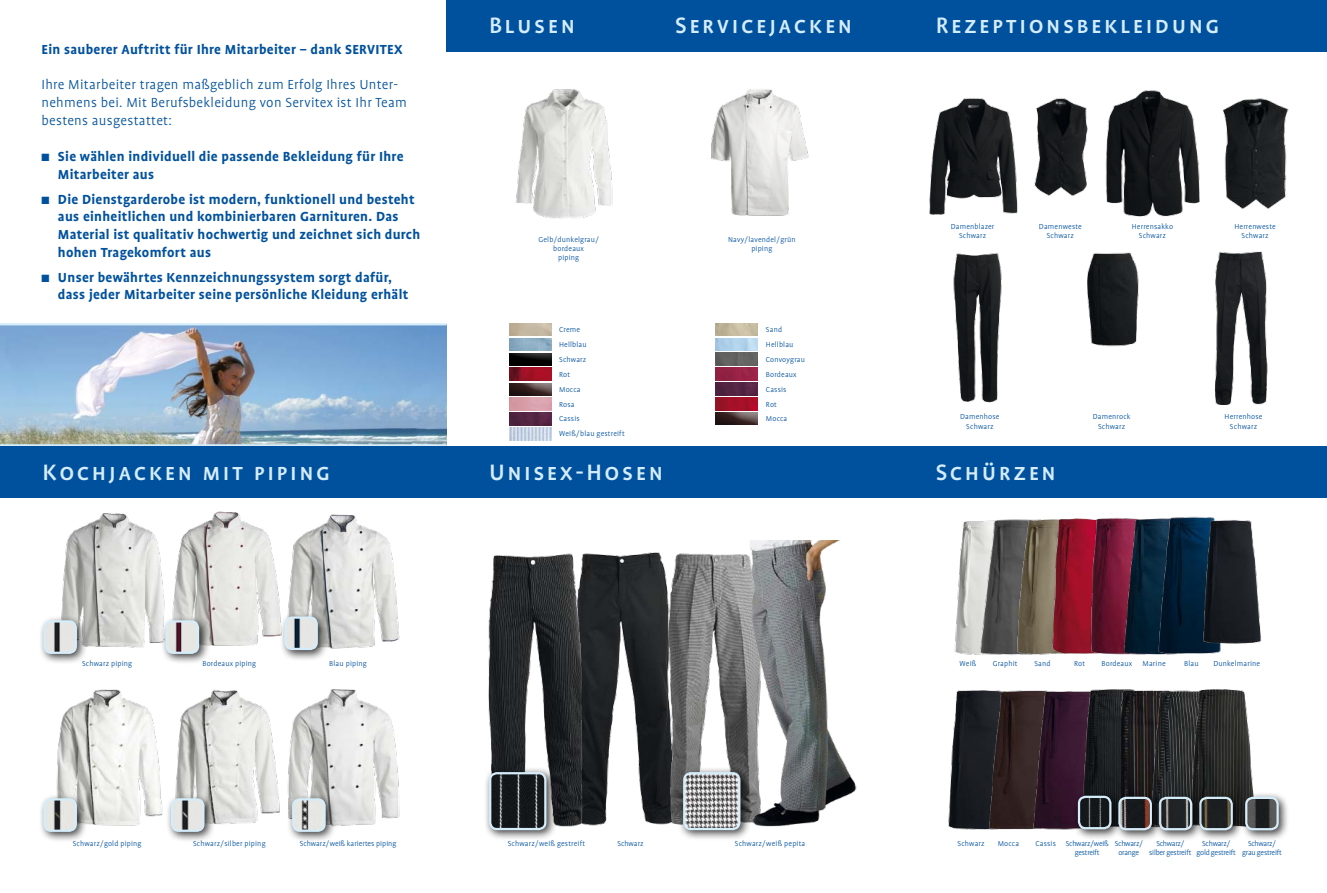
<style>
.page{position:relative;width:1327px;height:893px;background:#fff}
.page>*{position:absolute;margin:0;border:0;box-sizing:border-box;transform-origin:0 0}
.t1{font:500 25.5px "Profile SC";letter-spacing:.1em;color:#d5edfa}
.t2{font:700 15px/17.5px "Profile";letter-spacing:.02em;color:#00519d}
.t3{font:300 15px/17.7px "Profile";letter-spacing:.02em;color:#00519d}
.t4{font:300 8.25px/14.9px "Profile";letter-spacing:.02em;color:#00519d;text-align:center}
.t5{font:300 8.25px/9px "Profile";letter-spacing:-.03em;color:#00519d;text-align:center}
.t6{font:300 8.25px "Profile";color:#00519d}
</style>
<div class="page">
<div style="left:446px;top:0;width:447px;height:51px;background:#00519d"></div>
<div style="left:893px;top:0;width:434px;height:51px;background:#00519d"></div>
<img style="left:0;top:323px;width:447px;height:123px">
<img style="left:61px;top:513px;width:104px;height:135px">
<img style="left:288px;top:514px;width:112px;height:135px">
<img style="left:172px;top:511px;width:108px;height:135px">
<img style="left:56px;top:689px;width:107px;height:137px">
<img style="left:175px;top:690px;width:105px;height:135px">
<img style="left:287px;top:689px;width:113px;height:137px">
<img style="left:588px;top:552px;width:71px;height:274px">
<img style="left:488px;top:553px;width:100px;height:274px">
<img style="left:659px;top:552px;width:90px;height:273px">
<img style="left:749px;top:541px;width:108px;height:286px">
<img style="left:954px;top:521px;width:24px;height:134px">
<img style="left:978px;top:519px;width:35px;height:136px">
<img style="left:1013px;top:519px;width:35px;height:136px">
<img style="left:1048px;top:518px;width:39px;height:137px">
<img style="left:1087px;top:517px;width:34px;height:138px">
<img style="left:1121px;top:518px;width:35px;height:137px">
<img style="left:1156px;top:516px;width:65px;height:139px">
<img style="left:1195px;top:516px;width:67px;height:132px">
<img style="left:948px;top:690px;width:39px;height:140px">
<img style="left:987px;top:690px;width:45px;height:140px">
<img style="left:1032px;top:690px;width:46px;height:140px">
<img style="left:1078px;top:689px;width:44px;height:101px">
<img style="left:1122px;top:689px;width:29px;height:102px">
<img style="left:1151px;top:690px;width:41px;height:101px">
<img style="left:1192px;top:689px;width:61px;height:102px">
<div style="left:0;top:446px;width:1327px;height:51px;background:#00519d"></div>
<img style="left:515px;top:89px;width:98px;height:130px">
<img style="left:711px;top:89px;width:98px;height:127px">
<img style="left:715px;top:368px;width:43px;height:13px">
<img style="left:715px;top:383px;width:43px;height:12px">
<img style="left:715px;top:353px;width:43px;height:13px">
<img style="left:715px;top:338px;width:43px;height:13px">
<div style="left:714px;top:411px;width:44px;height:15px;background:#000;opacity:.75"></div>
<img style="left:715px;top:398px;width:43px;height:12px">
<img style="left:715px;top:323px;width:43px;height:13px">
<img style="left:509px;top:412px;width:42px;height:13px">
<img style="left:509px;top:427px;width:42px;height:13px">
<img style="left:509px;top:338px;width:42px;height:13px">
<div style="left:508px;top:352px;width:45px;height:10px;background:#fff;opacity:.75"></div>
<div style="left:508px;top:354px;width:45px;height:13px;background:#000;opacity:.75"></div>
<div style="left:515px;top:382px;width:38px;height:15px;background:#fff;opacity:.75"></div>
<div style="left:508px;top:382px;width:43px;height:15px;background:#000;opacity:.75"></div>
<img style="left:509px;top:368px;width:42px;height:13px">
<img style="left:1087px;top:252px;width:52px;height:95px">
<img style="left:1222px;top:98px;width:67px;height:112px">
<img style="left:1034px;top:98px;width:54px;height:99px">
<img style="left:953px;top:253px;width:49px;height:150px">
<img style="left:1214px;top:252px;width:54px;height:153px">
<img style="left:929px;top:98px;width:89px;height:117px">
<img style="left:1105px;top:90px;width:95px;height:127px">
<div style="left:38px;top:793px;width:50px;height:50px;background:#000;opacity:.75"></div>
<img style="left:44px;top:799px;width:32px;height:32px">
<div style="left:43px;top:798px;width:34px;height:34px;border:2px solid #d5edfa;border-radius:7px"></div>
<div style="left:279px;top:611px;width:50px;height:50px;background:#000;opacity:.75"></div>
<img style="left:285px;top:619px;width:32px;height:30px">
<div style="left:284px;top:616px;width:34px;height:34px;border:2px solid #d5edfa;border-radius:7px"></div>
<div style="left:1072px;top:790px;width:50px;height:50px;background:#000;opacity:.75"></div>
<img style="left:1079px;top:797px;width:31px;height:31px">
<div style="left:1078px;top:796px;width:33px;height:33px;border:2px solid #d5edfa;border-radius:7px"></div>
<div style="left:1193px;top:791px;width:51px;height:50px;background:#000;opacity:.75"></div>
<img style="left:1203px;top:800px;width:27px;height:27px">
<div style="left:1199px;top:797px;width:34px;height:33px;border:2px solid #d5edfa;border-radius:7px"></div>
<div style="left:1239px;top:791px;width:51px;height:50px;background:#000;opacity:.75"></div>
<img style="left:1246px;top:798px;width:31px;height:31px">
<div style="left:1245px;top:797px;width:33px;height:33px;border:2px solid #d5edfa;border-radius:7px"></div>
<div style="left:1153px;top:791px;width:50px;height:50px;background:#000;opacity:.75"></div>
<img style="left:1163px;top:800px;width:26px;height:27px">
<div style="left:1158px;top:797px;width:34px;height:33px;border:2px solid #d5edfa;border-radius:7px"></div>
<div style="left:1113px;top:791px;width:50px;height:50px;background:#000;opacity:.75"></div>
<img style="left:1121px;top:800px;width:28px;height:27px">
<div style="left:1118px;top:797px;width:34px;height:33px;border:2px solid #d5edfa;border-radius:7px"></div>
<div style="left:38px;top:615px;width:50px;height:50px;background:#000;opacity:.75"></div>
<img style="left:44px;top:621px;width:32px;height:32px">
<div style="left:43px;top:620px;width:34px;height:34px;border:2px solid #d5edfa;border-radius:7px"></div>
<div style="left:484px;top:767px;width:74px;height:74px;background:#000;opacity:.75"></div>
<img style="left:490px;top:773px;width:55px;height:56px">
<div style="left:489px;top:772px;width:57px;height:58px;border:2px solid #d5edfa;border-radius:7px"></div>
<div style="left:677px;top:767px;width:74px;height:74px;background:#000;opacity:.75"></div>
<img style="left:686px;top:775px;width:51px;height:52px">
<div style="left:683px;top:772px;width:57px;height:58px;border:2px solid #d5edfa;border-radius:7px"></div>
<div style="left:160px;top:615px;width:50px;height:50px;background:#000;opacity:.75"></div>
<img style="left:167px;top:621px;width:31px;height:32px">
<div style="left:166px;top:620px;width:33px;height:34px;border:2px solid #d5edfa;border-radius:7px"></div>
<div style="left:165px;top:793px;width:51px;height:50px;background:#000;opacity:.75"></div>
<img style="left:172px;top:799px;width:31px;height:32px">
<div style="left:171px;top:798px;width:33px;height:34px;border:2px solid #d5edfa;border-radius:7px"></div>
<div style="left:287px;top:793px;width:50px;height:50px;background:#000;opacity:.75"></div>
<img style="left:293px;top:799px;width:32px;height:32px">
<div style="left:292px;top:798px;width:34px;height:34px;border:2px solid #d5edfa;border-radius:7px"></div>
<h2 class="t2" style="left:41px;top:41px;width:363px">Ein sauberer Auftritt für Ihre Mitarbeiter – dank SERVITEX</h2>
<h2 class="t3" style="left:41px;top:76px;width:367px">Ihre Mitarbeiter tragen maßgeblich zum Erfolg Ihres Unter&shy;nehmens bei. Mit Berufsbekleidung von Servitex ist Ihr Team bestens ausgestattet:</h2>
<h2 class="t2" style="left:58px;top:147px;width:347px;line-height:18px;text-indent:-16px">■ Sie wählen individuell die passende Bekleidung für Ihre<br>Mitarbeiter aus</h2>
<h2 class="t2" style="left:58px;top:191px;width:364px;text-indent:-16px">■ Die Dienstgarderobe ist modern, funktionell und besteht aus einheitlichen und kombinierbaren Garnituren. Das Material ist qualitativ hochwertig und zeichnet sich durch hohen Tragekomfort aus</h2>
<h2 class="t2" style="left:58px;top:269px;width:352px;text-indent:-16px">■ Unser bewährtes Kennzeichnungssystem sorgt dafür, dass jeder Mitarbeiter seine persönliche Kleidung erhält</h2>
<h1 class="t1" style="left:489px;top:12px;width:87px">Blusen</h1>
<h1 class="t1" style="left:675px;top:12px;width:178px">Servicejacken</h1>
<h1 class="t1" style="left:935px;top:12px;width:285px">Rezeptionsbekleidung</h1>
<p class="t4" style="left:538px;top:235px;width:62px;line-height:9px">Gelb/dunkelgrau/ bordeaux<br>piping</p>
<p class="t4" style="left:728px;top:235px;width:69px;line-height:9px">Navy/lavendel/grün piping</p>
<p class="t4" style="left:950px;top:222px;width:45px;line-height:9px">Damenblazer<br>Schwarz</p>
<p class="t4" style="left:1039px;top:222px;width:44px;line-height:9px">Damenweste<br>Schwarz</p>
<p class="t4" style="left:1131px;top:222px;width:43px;line-height:9px">Herrensakko<br>Schwarz</p>
<p class="t4" style="left:1234px;top:222px;width:43px;line-height:9px">Herrenweste<br>Schwarz</p>
<p class="t4" style="left:559px;top:322px;width:67px;text-align:left">Creme<br>Hellblau<br>Schwarz<br>Rot<br>Mocca<br>Rosa<br>Cassis<br>Weiß/blau gestreift</p>
<p class="t4" style="left:766px;top:322px;width:40px;text-align:left">Sand<br>Hellblau<br>Convoygrau<br>Bordeaux<br>Cassis<br>Rot<br>Mocca</p>
<p class="t4" style="left:960px;top:413px;width:41px;line-height:9px">Damenhose<br>Schwarz</p>
<p class="t4" style="left:1092px;top:413px;width:39px;line-height:9px">Damenrock<br>Schwarz</p>
<p class="t4" style="left:1224px;top:413px;width:39px;line-height:9px">Herrenhose<br>Schwarz</p>
<h1 class="t1" style="left:43px;top:459px;width:289px">Kochjacken mit piping</h1>
<h1 class="t1" style="left:489px;top:459px;width:175px">Unisex-Hosen</h1>
<h1 class="t1" style="left:935px;top:459px;width:122px">Schürzen</h1>
<p class="t4" style="left:82px;top:656px;width:52px">Schwarz piping</p>
<p class="t4" style="left:202px;top:656px;width:55px">Bordeaux piping</p>
<p class="t4" style="left:329px;top:656px;width:39px">Blau piping</p>
<p class="t4" style="left:959px;top:656px;width:18px">Weiß</p>
<p class="t4" style="left:993px;top:656px;width:26px">Graphit</p>
<p class="t4" style="left:1034px;top:656px;width:18px">Sand</p>
<p class="t4" style="left:1074px;top:656px;width:12px">Rot</p>
<p class="t4" style="left:1101px;top:656px;width:32px">Bordeaux</p>
<p class="t4" style="left:1142px;top:656px;width:25px">Marine</p>
<p class="t4" style="left:1184px;top:656px;width:16px">Blau</p>
<p class="t4" style="left:1213px;top:656px;width:48px">Dunkelmarine</p>
<p class="t4" style="left:73px;top:836px;width:70px">Schwarz/gold piping</p>
<p class="t4" style="left:193px;top:836px;width:74px">Schwarz/silber piping</p>
<p class="t6" style="left:300px;top:840px;width:98px">Schwarz/weiß kariertes piping</p>
<p class="t4" style="left:508px;top:836px;width:79px">Schwarz/weiß gestreift</p>
<p class="t6" style="left:617px;top:840px;width:28px">Schwarz</p>
<p class="t4" style="left:735px;top:836px;width:72px">Schwarz/weiß pepita</p>
<p class="t4" style="left:957px;top:836px;width:29px">Schwarz</p>
<p class="t4" style="left:997px;top:836px;width:23px">Mocca</p>
<p class="t4" style="left:1035px;top:836px;width:22px">Cassis</p>
<p class="t5" style="left:1066px;top:839px;width:44px">Schwarz/weiß gestreift</p>
<p class="t5" style="left:1115px;top:839px;width:29px">Schwarz/ orange</p>
<p class="t5" style="left:1149px;top:839px;width:44px">Schwarz/ silber gestreift</p>
<p class="t5" style="left:1196px;top:839px;width:41px">Schwarz/ gold gestreift</p>
<p class="t5" style="left:1242px;top:839px;width:41px">Schwarz/ grau gestreift</p>
</div>
